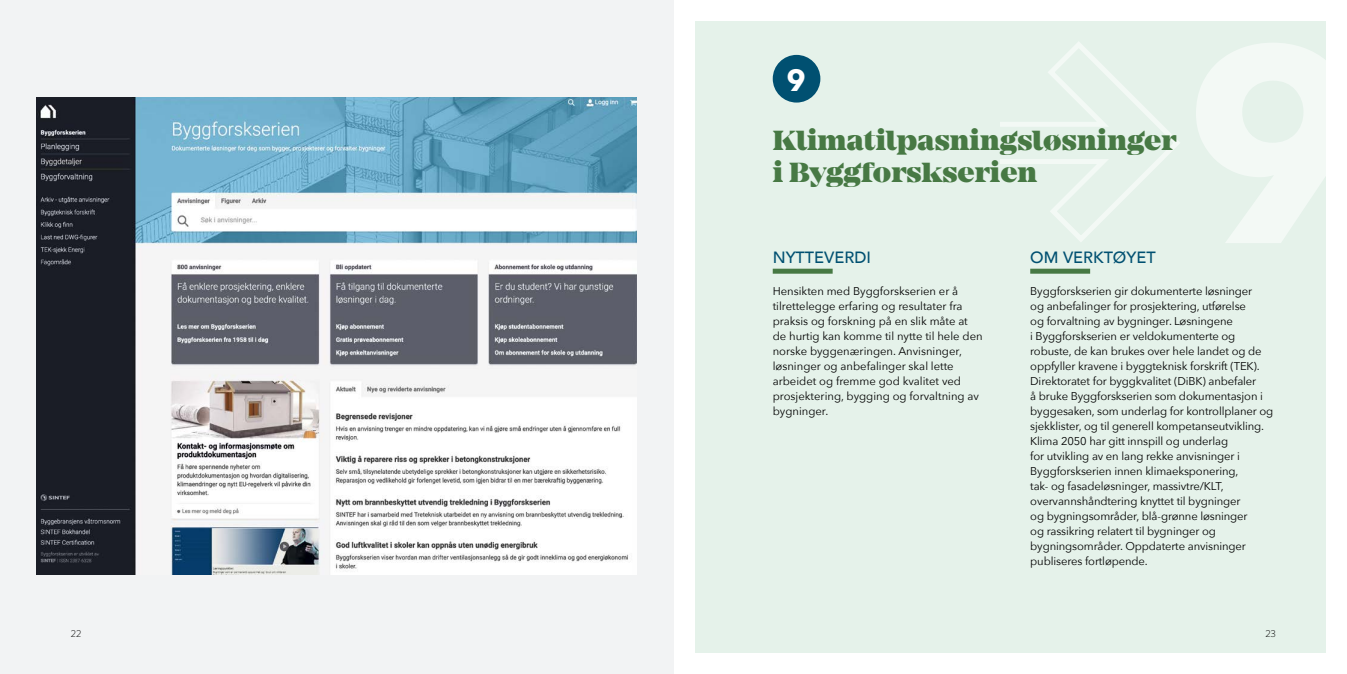
<style>
.page{position:relative;width:1347px;height:674px;background:#fff}
.page>*{position:absolute;margin:0;border:0;box-sizing:border-box;transform-origin:0 0}
.t1{font:700 30px "Avenir Next";color:#fff}
.t2{font:900 28.75px/31.2px "Mirador";color:#477944}
.t3{font:500 16.25px "Avenir";color:#005071}
.t4{font:11.25px/15px "Avenir Next";letter-spacing:-.01em;color:#000}
.t5{font:300 10px "Brandon Grotesque";color:#000}
</style>
<div class="page">
<div style="left:0;top:0;width:673px;height:673px;background:#f2f3f4"></div>
<div style="left:694px;top:21px;width:631px;height:631px;background:#e5f2ea"></div>
<div style="left:772px;top:55px;width:48px;height:47px;background:#005071;border-radius:50%"></div>
<svg style="left:1000px;top:42px;width:180px;height:200px"></svg>
<div style="left:772px;top:268px;width:60px;height:5px;background:#477944"></div>
<div style="left:1030px;top:268px;width:60px;height:5px;background:#477944"></div>
<img style="left:37px;top:97px;width:600px;height:477px">
<h1 class="t1" style="left:786px;top:55px;width:21px">9</h1>
<h2 class="t2" style="left:772px;top:126px;width:405px">Klimatilpasningsløsninger i Byggforskserien</h2>
<h3 class="t3" style="left:772px;top:243px;width:100px">NYTTEVERDI</h3>
<p class="t4" style="left:772px;top:283px;width:211px">Hensikten med Byggforskserien er å tilrettelegge erfaring og resultater fra praksis og forskning på en slik måte at de hurtig kan komme til nytte til hele den norske byggenæringen. Anvisninger, løsninger og anbefalinger skal lette arbeidet og fremme god kvalitet ved prosjektering, bygging og forvaltning av bygninger.</p>
<h3 class="t3" style="left:1030px;top:243px;width:127px">OM VERKTØYET</h3>
<p class="t4" style="left:1030px;top:283px;width:245px">Byggforskserien gir dokumenterte løsninger<br>og anbefalinger for prosjektering, utførelse<br>og forvaltning av bygninger. Løsningene<br>i Byggforskserien er veldokumenterte og robuste, de kan brukes over hele landet og de oppfyller kravene i byggteknisk forskrift (TEK).<br>Direktoratet for byggkvalitet (DiBK) anbefaler<br>å bruke Byggforskserien som dokumentasjon i byggesaken, som underlag for kontrollplaner og sjekklister, og til generell kompetanseutvikling.<br>Klima 2050 har gitt innspill og underlag<br>for utvikling av en lang rekke anvisninger i Byggforskserien innen klimaeksponering,<br>tak- og fasadeløsninger, massivtre/KLT, overvannshåndtering knyttet til bygninger<br>og bygningsområder, blå-grønne løsninger<br>og rassikring relatert til bygninger og bygningsområder. Oppdaterte anvisninger publiseres fortløpende.</p>
<p class="t5" style="left:71px;top:626px;width:12px">22</p>
<p class="t5" style="left:1265px;top:626px;width:12px">23</p>
</div>
